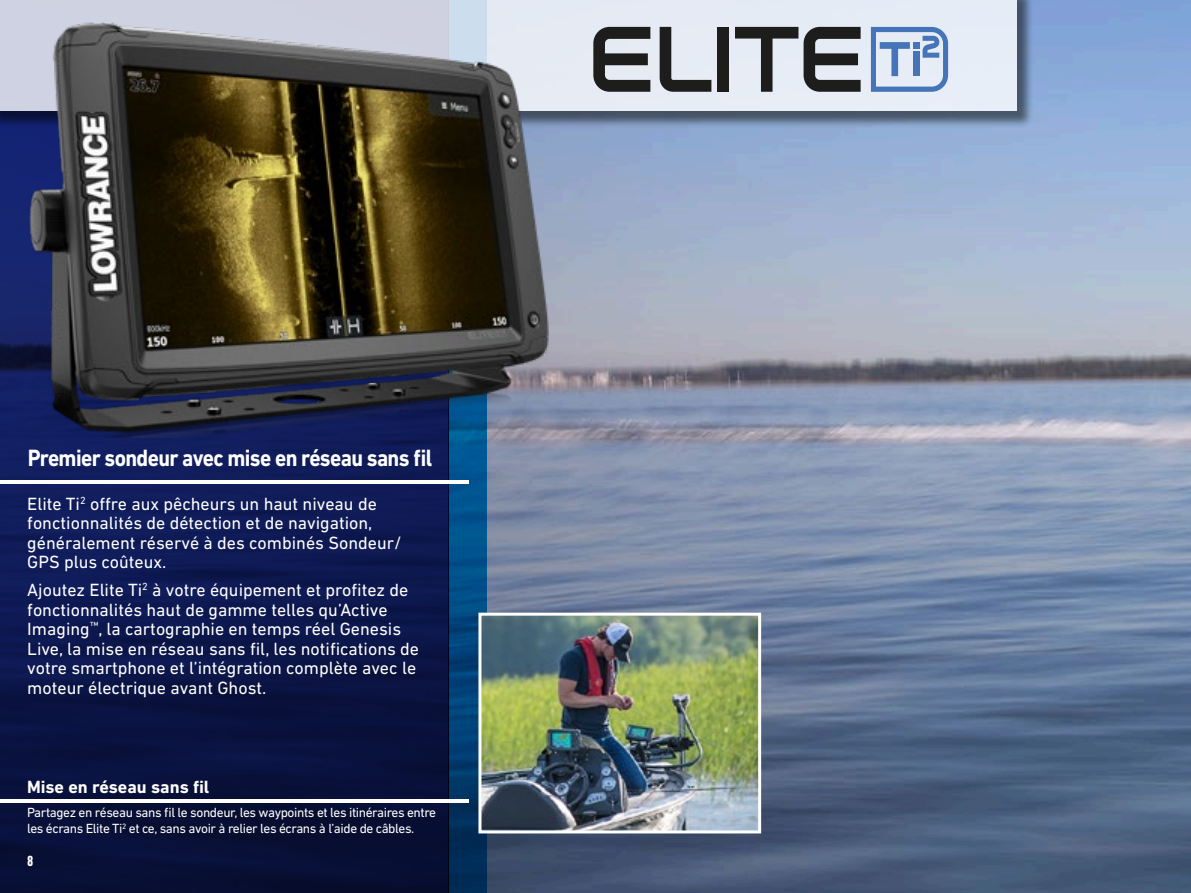
<style>
.page{position:relative;width:1191px;height:893px;background:#fff}
.page>*{position:absolute;margin:0;border:0;box-sizing:border-box;transform-origin:0 0}
.t1{font:700 24px "DIN Next LT Pro";letter-spacing:-.03em;color:#fff;scale:.89 1}
.t2{font:18px/19.5px "DIN Next LT Pro";color:#fff}
.t3{font:700 18px "DIN Next LT Pro";color:#fff}
.t4{font:700 condensed 15px "DIN Next LT Pro";color:#fff}
.t5{font:13.5px/16.2px "DIN Next LT Pro";letter-spacing:-.03em;color:#fff}
</style>
<div class="page">
<img style="left:487px;top:0;width:704px;height:893px">
<svg style="left:449px;top:438px;width:38px;height:455px;background:#004479"></svg>
<svg style="left:0;top:128px;width:449px;height:765px;background:#0b1547"></svg>
<hr style="left:0;top:480px;width:468px;height:4px;background:#fff">
<hr style="left:0;top:799px;width:468px;height:4px;background:#fff">
<img style="left:482px;top:617px;width:275px;height:212px">
<div style="left:478px;top:613px;width:283px;height:220px;border:3px solid #fff"></div>
<div style="left:0;top:0;width:1033px;height:128px;background:#1d1d1b;opacity:.81"></div>
<div style="left:0;top:0;width:1016px;height:111px;background:linear-gradient(to right,#caccdd,#ebf2fa)"></div>
<img style="left:4px;top:14px;width:547px;height:424px">
<svg style="left:735px;top:27px;width:125px;height:65px;background:#8d9195"></svg>
<div style="left:717px;top:27px;width:11px;height:65px;background:#1d1d1b"></div>
<svg style="left:659px;top:27px;width:52px;height:65px;background:#9fa2a8"></svg>
<svg style="left:593px;top:27px;width:57px;height:65px;background:#6d6f71"></svg>
<svg style="left:871px;top:27px;width:77px;height:65px;background:#a1b9db"></svg>
<h1 class="t1" style="left:28px;top:444px;width:456px">Premier sondeur avec mise en réseau sans fil</h1>
<p class="t2" style="left:27px;top:494px;width:376px">Elite Ti<sup>2</sup> offre aux pêcheurs un haut niveau de fonctionnalités de détection et de navigation, généralement réservé à des combinés Sondeur/ GPS plus coûteux.</p>
<p class="t2" style="left:27px;top:580px;width:393px">Ajoutez Elite Ti<sup>2</sup> à votre équipement et profitez de fonctionnalités haut de gamme telles qu’Active Imaging<sup>™</sup>, la cartographie en temps réel Genesis Live, la mise en réseau sans fil, les notifications de votre smartphone et l’intégration complète avec le moteur électrique avant Ghost.</p>
<p class="t3" style="left:27px;top:776px;width:184px">Mise en réseau sans fil</p>
<p class="t5" style="left:27px;top:804px;width:411px">Partagez en réseau sans fil le sondeur, les waypoints et les itinéraires entre les écrans Elite Ti<sup>2</sup> et ce, sans avoir à relier les écrans à l’aide de câbles.</p>
<p class="t4" style="left:27px;top:852px;width:8px">8</p>
</div>
